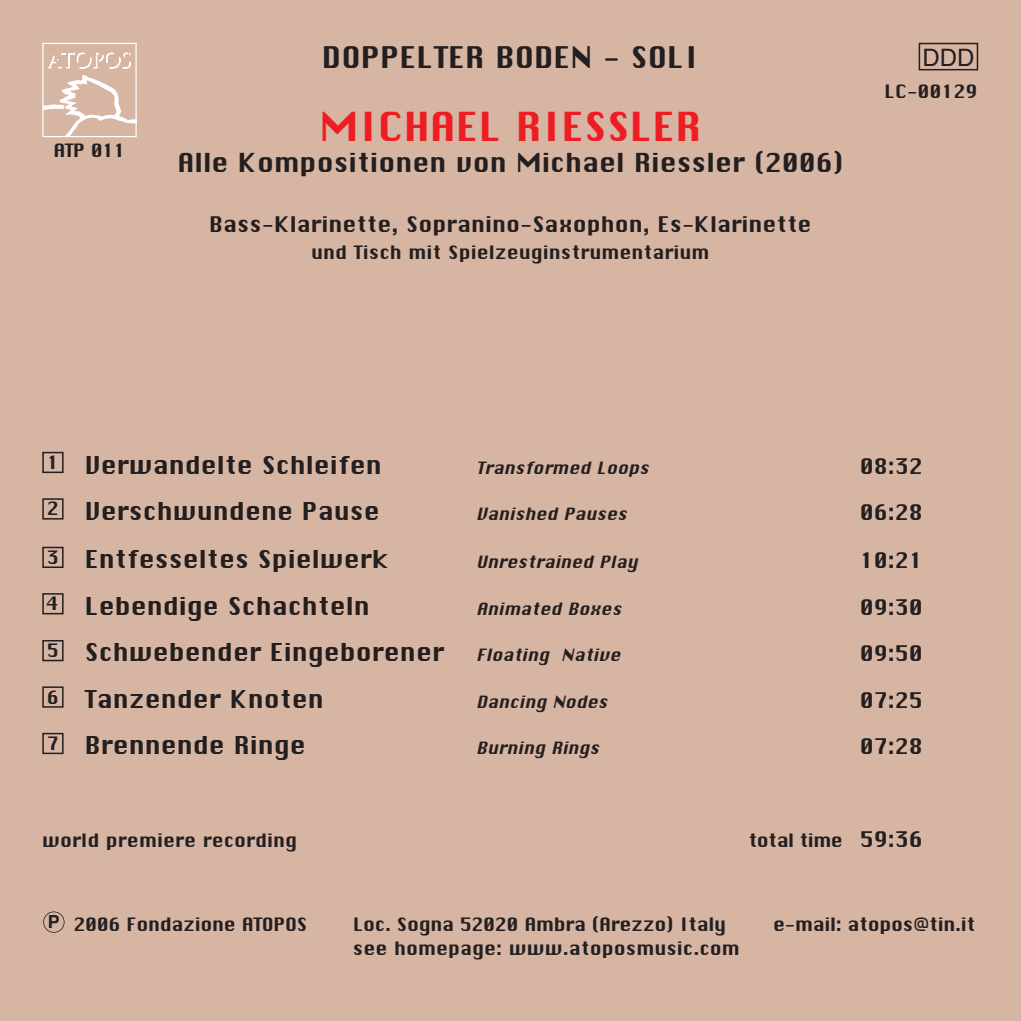
<style>
.page{position:relative;width:1021px;height:1021px;background:#fff}
.page>*{position:absolute;margin:0;border:0;box-sizing:border-box;transform-origin:0 0}
.t1{font:39px "Chicago";color:#ee1d23}
.t2{font:29.1px "Chicago";color:#231f20}
.t3{font:25.5px "Chicago";color:#231f20}
.t4{font:24px "Chicago";color:#231f20}
.t5{font:24px "Helvetica";color:#231f20}
.t6{font:21px "Chicago";color:#231f20}
.t7{font:18px "Chicago";color:#231f20}
.t8{font:18px "Chicago";letter-spacing:-.02em;color:#231f20}
.t9{font:18px "Chicago";letter-spacing:-.035em;color:#231f20}
.t10{font:700 18px "Helvetica";color:#231f20}
.t11{font:italic 16.5px "Chicago";color:#231f20}
.s1{font-size:21px}
</style>
<div class="page">
<div style="left:0;top:0;width:1020px;height:1020px;background:#d7b5a3"></div>
<div style="left:42px;top:546px;width:22px;height:22px;border:2px solid #231f20"></div>
<div style="left:42px;top:593px;width:22px;height:21px;border:2px solid #231f20"></div>
<div style="left:42px;top:640px;width:22px;height:21px;border:2px solid #231f20"></div>
<div style="left:42px;top:686px;width:22px;height:21px;border:2px solid #231f20"></div>
<div style="left:42px;top:732px;width:22px;height:22px;border:2px solid #231f20"></div>
<div style="left:918px;top:43px;width:60px;height:27px;border:2px solid #231f20"></div>
<img style="left:44px;top:75px;width:91px;height:60px">
<div style="left:42px;top:43px;width:95px;height:94px;border:1px solid #fff"></div>
<svg style="left:48px;top:52px;width:83px;height:17px"></svg>
<div style="left:43px;top:911px;width:21px;height:21px;border:2px solid #231f20;border-radius:50%"></div>
<div style="left:42px;top:498px;width:22px;height:21px;border:2px solid #231f20"></div>
<div style="left:42px;top:452px;width:22px;height:21px;border:2px solid #231f20"></div>
<p class="t7" style="left:53px;top:144px;width:74px">ATP 011</p>
<p class="t2" style="left:322px;top:46px;width:378px">DOPPELTER BODEN - SOLI</p>
<h1 class="t1" style="left:319px;top:111px;width:383px">MICHAEL RIESSLER</h1>
<p class="t3" style="left:177px;top:153px;width:667px">Alle Kompositionen von Michael Riessler (2006)</p>
<p class="t6" style="left:209px;top:216px;width:604px">Bass-Klarinette, Sopranino-Saxophon, Es-Klarinette</p>
<p class="t7" style="left:311px;top:245px;width:400px">und Tisch mit Spielzeuginstrumentarium</p>
<p class="t5" style="left:922px;top:48px;width:53px">DDD</p>
<p class="t7" style="left:884px;top:84px;width:95px">LC-00129</p>
<p class="t7" style="left:47px;top:455px;width:14px">1</p>
<p class="t7" style="left:47px;top:502px;width:14px">2</p>
<p class="t7" style="left:47px;top:550px;width:14px">3</p>
<p class="t7" style="left:47px;top:596px;width:14px">4</p>
<p class="t7" style="left:47px;top:643px;width:14px">5</p>
<p class="t7" style="left:47px;top:690px;width:14px">6</p>
<p class="t7" style="left:47px;top:736px;width:14px">7</p>
<p class="t4" style="left:85px;top:455px;width:298px">Verwandelte Schleifen</p>
<p class="t11" style="left:476px;top:461px;width:178px">Transformed Loops</p>
<p class="t6" style="left:859px;top:458px;width:65px">08:32</p>
<p class="t4" style="left:85px;top:502px;width:296px">Verschwundene Pause</p>
<p class="t11" style="left:476px;top:507px;width:156px">Vanished Pauses</p>
<p class="t6" style="left:859px;top:504px;width:65px">06:28</p>
<p class="t4" style="left:85px;top:550px;width:305px">Entfesseltes Spielwerk</p>
<p class="t11" style="left:476px;top:555px;width:167px">Unrestrained Play</p>
<p class="t6" style="left:859px;top:552px;width:65px">10:21</p>
<p class="t4" style="left:85px;top:596px;width:287px">Lebendige Schachteln</p>
<p class="t11" style="left:476px;top:602px;width:150px">Animated Boxes</p>
<p class="t6" style="left:859px;top:599px;width:65px">09:30</p>
<p class="t4" style="left:85px;top:643px;width:360px">Schwebender Eingeborener</p>
<p class="t11" style="left:476px;top:648px;width:149px">Floating Native</p>
<p class="t6" style="left:859px;top:645px;width:65px">09:50</p>
<p class="t4" style="left:85px;top:689px;width:240px">Tanzender Knoten</p>
<p class="t11" style="left:476px;top:695px;width:136px">Dancing Nodes</p>
<p class="t6" style="left:859px;top:692px;width:65px">07:25</p>
<p class="t4" style="left:85px;top:736px;width:222px">Brennende Ringe</p>
<p class="t11" style="left:476px;top:741px;width:128px">Burning Rings</p>
<p class="t6" style="left:859px;top:738px;width:65px">07:28</p>
<p class="t7" style="left:42px;top:833px;width:256px">world premiere recording</p>
<p class="t9" style="left:748px;top:833px;width:176px">total time <span class="s1">59:36</span></p>
<p class="t10" style="left:48px;top:914px;width:14px">P</p>
<p class="t8" style="left:74px;top:917px;width:235px">2006 Fondazione ATOPOS</p>
<p class="t8" style="left:353px;top:917px;width:374px">Loc. Sogna 52020 Ambra (Arezzo) Italy</p>
<p class="t8" style="left:773px;top:917px;width:204px">e-mail: atopos@tin.it</p>
<p class="t7" style="left:353px;top:941px;width:388px">see homepage: www.atoposmusic.com</p>
</div>
